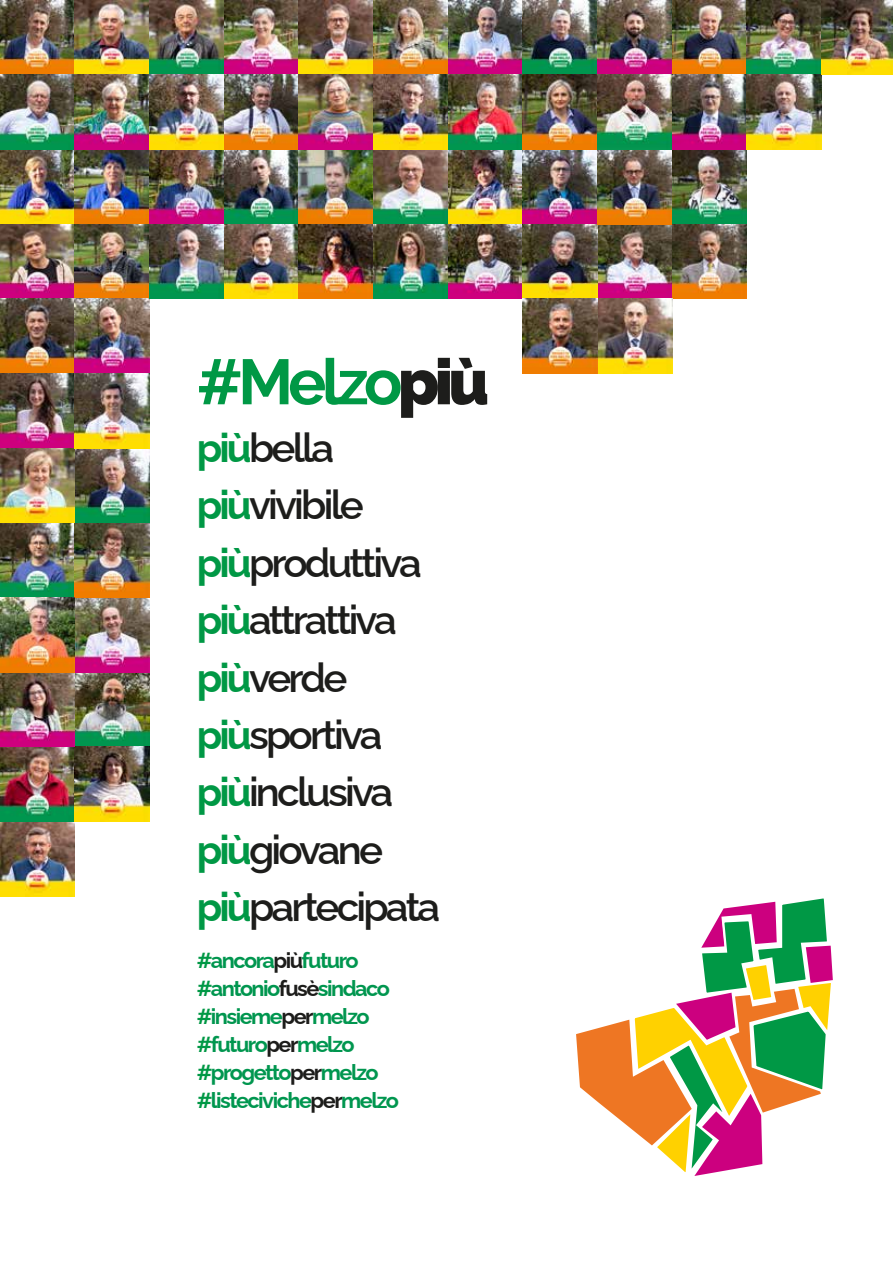
<style>
.page{position:relative;width:893px;height:1263px;background:#fff}
.page>*{position:absolute;margin:0;border:0;box-sizing:border-box;transform-origin:0 0}
.t1{font:700 63.6px "Raleway";letter-spacing:-.075em;color:#009845}
.t2{font:600 40.35px/57.4px "Raleway";letter-spacing:-.07em;color:#1d1d1b}
.t3{font:700 21.75px/27.9px "Raleway";letter-spacing:-.07em;color:#00964f}
.s1{font-weight:900;color:#1d1d1b}
.s2{font-weight:700;color:#009845}
.s3{color:#009845}
.s4{color:#1d1d1b}
</style>
<div class="page">
<svg style="left:576px;top:898px;width:257px;height:278px"></svg>
<img style="left:0;top:0;width:893px;height:75px">
<img style="left:0;top:75px;width:149px;height:522px">
<img style="left:149px;top:75px;width:374px;height:224px">
<img style="left:0;top:597px;width:75px;height:299px">
<img style="left:523px;top:75px;width:149px;height:298px">
<img style="left:75px;top:597px;width:74px;height:224px">
<img style="left:672px;top:75px;width:75px;height:224px">
<img style="left:747px;top:75px;width:74px;height:74px">
<h1 class="t1" style="left:197px;top:331px;width:294px">#Melzo<span class="s1">più</span></h1>
<h2 class="t2" style="left:197px;top:414px;width:245px"><span class="s2">più</span>bella <span class="s2">più</span>vivibile <span class="s2">più</span>produttiva <span class="s2">più</span>attrattiva <span class="s2">più</span>verde <span class="s2">più</span>sportiva <span class="s2">più</span>inclusiva <span class="s2">più</span>giovane <span class="s2">più</span>partecipata</h2>
<p class="t3" style="left:197px;top:944px;width:204px"><span class="s3">#</span>ancora<span class="s4">più</span>futuro <span class="s3">#</span>antonio<span class="s4">fusè</span>sindaco <span class="s3">#</span>insieme<span class="s4">per</span>melzo <span class="s3">#</span>futuro<span class="s4">per</span>melzo <span class="s3">#</span>progetto<span class="s4">per</span>melzo <span class="s3">#</span>listeciviche<span class="s4">per</span>melzo</p>
</div>
